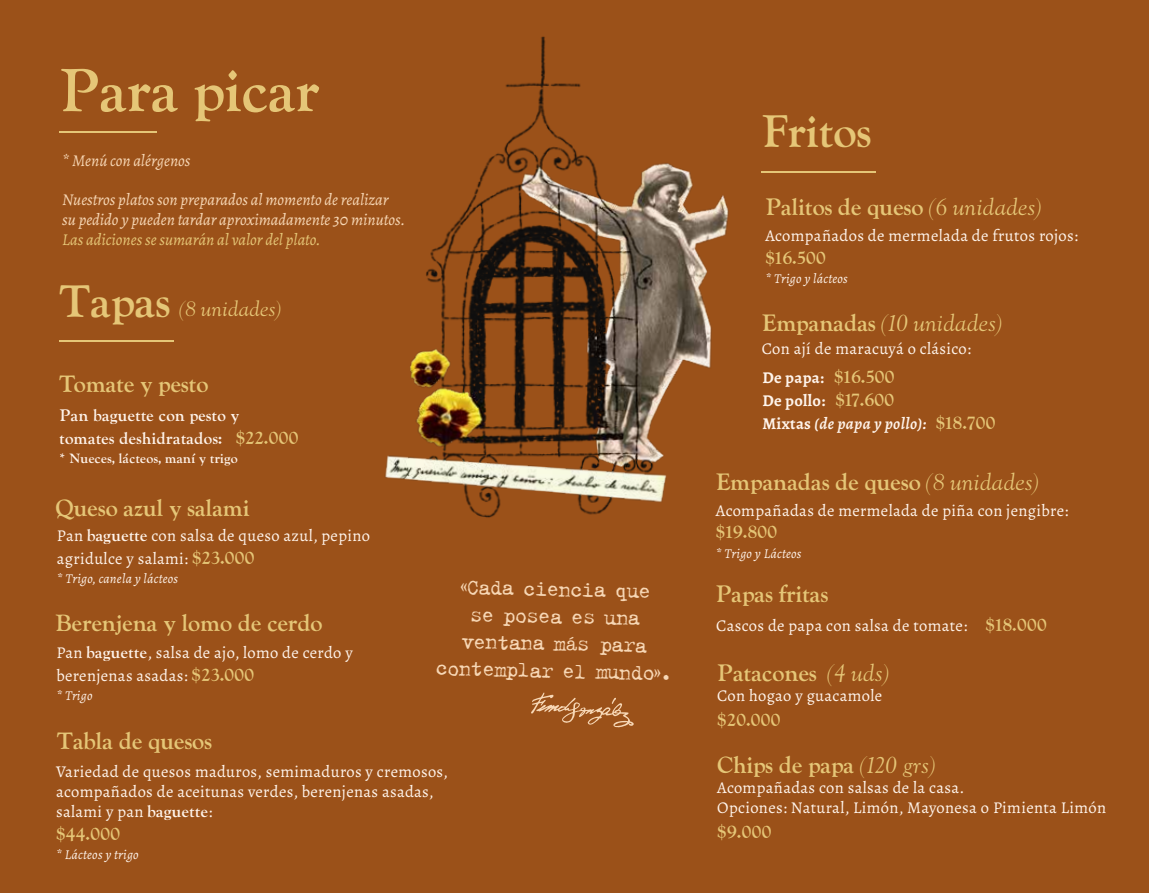
<style>
.page{position:relative;width:1149px;height:893px;background:#fff}
.page>*{position:absolute;margin:0;border:0;box-sizing:border-box;transform-origin:0 0}
.t1{font:700 60px "LTC Goudy Oldstyle Pro";color:#e5c677}
.t2{font:700 45.3px "LTC Goudy Oldstyle Pro";color:#e5c677}
.t3{font:700 23.55px "LTC Goudy Oldstyle Pro";color:#e5c677}
.t4{font:italic 23.55px "LTC Goudy Oldstyle Pro";color:#e5c677}
.t5{font:22.65px/27.2px "Typical Writer";color:#f7d7b5;text-align:center}
.t6{font:italic 21.3px "LTC Goudy Oldstyle Pro";color:#e5c677}
.t7{font:700 18.9px "LTC Goudy Oldstyle Pro";letter-spacing:.02em;color:#e5c677}
.t8{font:16.5px/19.8px "Alegreya";letter-spacing:.02em;color:#fff4eb}
.t9{font:italic 16.5px/19.8px "Alegreya";color:#f7d7b5}
.t10{font:700 16.5px/22.8px "Alegreya";letter-spacing:.02em;color:#fff4eb}
.t11{font:700 16.5px/22.8px "LTC Goudy Oldstyle Pro";letter-spacing:.02em;color:#fff4eb}
.t12{font:italic 16.5px "Alegreya";color:#e5c677}
.t13{font:italic 13.5px "Alegreya";letter-spacing:.02em;color:#fff4eb}
.t14{font:700 13.5px "LTC Goudy Oldstyle Pro";letter-spacing:.02em;color:#fff4eb}
.s1{font-weight:700;font-style:normal;font-size:45.3px}
.s2{font-size:18.9px;color:#e5c677}
.s3{font-family:"LTC Goudy Oldstyle Pro";font-weight:700}
.s4{font-family:"LTC Goudy Oldstyle Pro";font-weight:700;font-size:18.9px;color:#e5c677}
.s5{font-family:"American Typewriter"}
.s6{font-family:"American Typewriter";font-size:18.9px}
.s7{font-weight:400;font-style:italic}
.s8{font-weight:700;font-style:normal}
.s9{font-family:"LTC Goudy Oldstyle Pro";font-size:18.9px;color:#e5c677}
.s10{font-weight:600;font-style:italic}
</style>
<div class="page">
<div style="left:0;top:0;width:1148px;height:893px;background:#9b5119"></div>
<img style="left:385px;top:36px;width:475px;height:482px">
<hr style="left:59px;top:132px;width:98px;height:1px;background:#e5c677">
<svg style="left:531px;top:692px;width:102px;height:35px"></svg>
<hr style="left:59px;top:340px;width:115px;height:2px;background:#e5c677">
<hr style="left:761px;top:171px;width:114px;height:1px;background:#e5c677">
<h1 class="t1" style="left:59px;top:54px;width:262px">Para picar</h1>
<p class="t9" style="left:62px;top:150px;width:130px">* Menú con alérgenos</p>
<p class="t9" style="left:62px;top:190px;width:344px">Nuestros platos son preparados al momento de realizar su pedido y pueden tardar aproximadamente 30 minutos.</p>
<p class="t12" style="left:62px;top:228px;width:260px">Las adiciones se sumarán al valor del plato.</p>
<p class="t6" style="left:59px;top:296px;width:223px"><span class="s1">Tapas</span> (8 unidades)</p>
<h3 class="t3" style="left:59px;top:369px;width:151px">Tomate y pesto</h3>
<p class="t11" style="left:59px;top:404px;width:240px">Pan baguette con pesto y tomates deshidratados: <span class="s2">$22.000</span></p>
<p class="t14" style="left:59px;top:450px;width:180px">* Nueces, lácteos, maní y trigo</p>
<h3 class="t3" style="left:55px;top:493px;width:196px">Queso azul y salami</h3>
<p class="t8" style="left:57px;top:524px;width:314px;line-height:22.8px">Pan <span class="s3">baguette</span> con salsa de queso azul, pepino agridulce y salami: <span class="s4">$23.000</span></p>
<p class="t13" style="left:57px;top:569px;width:123px">* Trigo, canela y lácteos</p>
<h3 class="t3" style="left:55px;top:609px;width:269px">Berenjena y lomo de cerdo</h3>
<p class="t8" style="left:56px;top:641px;width:298px;line-height:22.8px">Pan <span class="s3">baguette</span>, salsa de ajo, lomo de cerdo y berenjenas asadas: <span class="s4">$23.000</span></p>
<p class="t13" style="left:56px;top:686px;width:38px">* Trigo</p>
<h3 class="t5" style="left:436px;top:573px;width:240px;rotate:1deg"><span class="s5">«</span>Cada ciencia que<br>se posea es una ventana m<span class="s6">á</span>s para contemplar el mundo<span class="s5">»</span>.</h3>
<h3 class="t3" style="left:57px;top:727px;width:157px">Tabla de quesos</h3>
<p class="t8" style="left:56px;top:762px;width:393px">Variedad de quesos maduros, semimaduros y cremosos, acompañados de aceitunas verdes, berenjenas asadas, salami y pan <span class="s3">baguette</span>:</p>
<p class="t7" style="left:56px;top:822px;width:65px">$44.000</p>
<p class="t13" style="left:56px;top:845px;width:84px">* Lácteos y trigo</p>
<h2 class="t2" style="left:761px;top:104px;width:111px">Fritos</h2>
<h3 class="t3" style="left:765px;top:193px;width:278px">Palitos de queso <span class="s7">(6 unidades)</span></h3>
<p class="t8" style="left:765px;top:226px;width:314px">Acompañados de mermelada de frutos rojos:</p>
<p class="t7" style="left:765px;top:246px;width:62px">$16.500</p>
<p class="t13" style="left:765px;top:270px;width:84px">* Trigo y lácteos</p>
<h3 class="t4" style="left:761px;top:309px;width:242px"><span class="s8">Empanadas</span> (10 unidades)</h3>
<p class="t10" style="left:762px;top:366px;width:234px">De papa: <span class="s9">$16.500<br></span>De pollo: <span class="s9">$17.600<br></span>Mixtas <span class="s10">(de papa y pollo):</span> <span class="s9">$18.700</span></p>
<h3 class="t3" style="left:715px;top:467px;width:324px">Empanadas de queso <span class="s7">(8 unidades)</span></h3>
<p class="t8" style="left:715px;top:500px;width:354px">Acompañadas de mermelada de piña con jengibre:</p>
<p class="t7" style="left:715px;top:520px;width:63px">$19.800</p>
<p class="t13" style="left:715px;top:544px;width:87px">* Trigo y Lácteos</p>
<p class="t8" style="left:761px;top:338px;width:210px">Con ají de maracuyá o clásico:</p>
<h3 class="t3" style="left:715px;top:580px;width:114px">Papas fritas</h3>
<p class="t8" style="left:716px;top:615px;width:332px">Cascos de papa con salsa de tomate: <span class="s4">$18.000</span></p>
<h3 class="t3" style="left:717px;top:659px;width:173px">Patacones <span class="s7">(4 uds)</span></h3>
<p class="t8" style="left:717px;top:685px;width:166px">Con hogao y guacamole</p>
<p class="t7" style="left:717px;top:708px;width:65px">$20.000</p>
<h3 class="t3" style="left:717px;top:751px;width:219px">Chips de papa <span class="s7">(120 grs)</span></h3>
<p class="t8" style="left:717px;top:777px;width:390px">Acompañadas con salsas de la casa.<br>Opciones: Natural, Limón, Mayonesa o Pimienta Limón</p>
<p class="t7" style="left:717px;top:820px;width:56px">$9.000</p>
</div>
